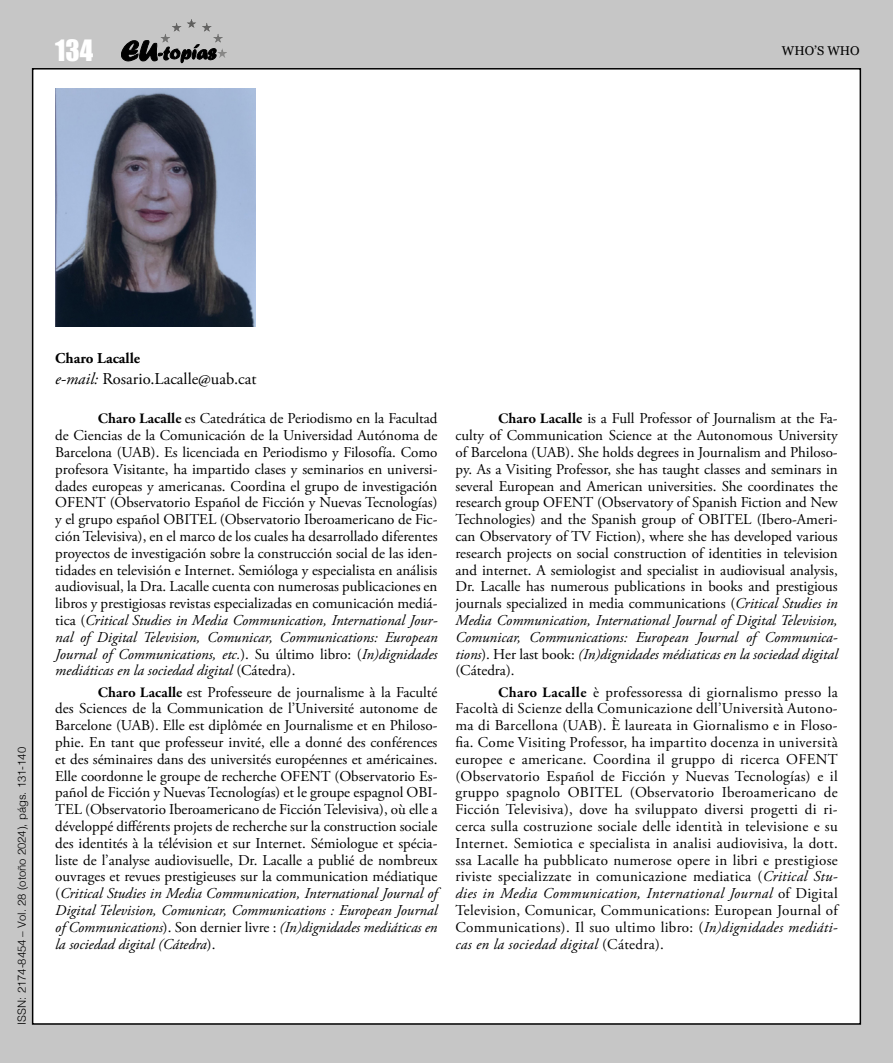
<style>
.page{position:relative;width:893px;height:1063px;background:#c6c6c6}
.page>*{position:absolute;margin:0;border:0;box-sizing:border-box;transform-origin:0 0}
.t1{font:27px "Impact";color:#fff}
.WhoisWho_parrafo{font:16.5px "Adobe Garamond Pro";color:#000}
.WhoisWho_parrafo-2{font:15px/16.8px "Adobe Garamond Pro";color:#000;text-align:justify}
.WhoisWho_parrafo-3{font:700 15px "Adobe Garamond Pro";color:#000}
.t2{font:12.75px "Georgia";color:#000}
.t3{font:300 11.25px "Helvetica";color:#000}
.s1{font-style:italic}
.s2{font-family:"Garamond Premr Pro";font-weight:700}
</style>
<div class="page">
<div style="left:33px;top:69px;width:827px;height:955px;background:#fff"></div>
<svg style="left:121px;top:40px;width:95px;height:23px"></svg>
<hr style="left:161px;top:19px;width:66px;height:1px;background:#585857">
<hr style="left:161px;top:20px;width:66px;height:1px;background:#595958">
<hr style="left:161px;top:21px;width:66px;height:1px;background:#5a5a59">
<hr style="left:161px;top:22px;width:66px;height:1px;background:#5c5c5b">
<hr style="left:161px;top:23px;width:66px;height:1px;background:#5d5d5c">
<hr style="left:161px;top:24px;width:66px;height:1px;background:#5f5f5e">
<hr style="left:161px;top:25px;width:66px;height:1px;background:#60605f">
<hr style="left:161px;top:26px;width:66px;height:1px;background:#626261">
<hr style="left:161px;top:27px;width:66px;height:1px;background:#636362">
<hr style="left:161px;top:28px;width:66px;height:1px;background:#656464">
<hr style="left:161px;top:29px;width:66px;height:1px;background:#666565">
<hr style="left:161px;top:30px;width:66px;height:1px;background:#676766">
<hr style="left:161px;top:31px;width:66px;height:1px;background:#696868">
<hr style="left:161px;top:32px;width:66px;height:1px;background:#6a6969">
<hr style="left:161px;top:33px;width:66px;height:1px;background:#6c6b6b">
<hr style="left:161px;top:34px;width:66px;height:1px;background:#6c6c6c">
<hr style="left:161px;top:35px;width:66px;height:1px;background:#6e6e6d">
<hr style="left:161px;top:36px;width:66px;height:1px;background:#6f6f6e">
<hr style="left:161px;top:37px;width:66px;height:1px;background:#717170">
<hr style="left:161px;top:38px;width:66px;height:1px;background:#727271">
<hr style="left:161px;top:39px;width:66px;height:1px;background:#747473">
<hr style="left:161px;top:40px;width:66px;height:1px;background:#757574">
<hr style="left:161px;top:41px;width:66px;height:1px;background:#767675">
<hr style="left:161px;top:42px;width:66px;height:1px;background:#787877">
<hr style="left:161px;top:43px;width:66px;height:1px;background:#797978">
<hr style="left:161px;top:44px;width:66px;height:1px;background:#7b7b7a">
<hr style="left:161px;top:45px;width:66px;height:1px;background:#7c7c7b">
<hr style="left:161px;top:46px;width:66px;height:1px;background:#7e7d7d">
<hr style="left:161px;top:47px;width:66px;height:1px;background:#7f7e7e">
<hr style="left:161px;top:48px;width:66px;height:1px;background:#818080">
<hr style="left:161px;top:49px;width:66px;height:1px;background:#828181">
<hr style="left:161px;top:50px;width:66px;height:1px;background:#828282">
<hr style="left:161px;top:51px;width:66px;height:1px;background:#848483">
<hr style="left:161px;top:52px;width:66px;height:1px;background:#858584">
<hr style="left:161px;top:53px;width:66px;height:1px;background:#878786">
<hr style="left:161px;top:54px;width:66px;height:1px;background:#888887">
<hr style="left:161px;top:55px;width:66px;height:1px;background:#898989">
<hr style="left:161px;top:56px;width:66px;height:1px;background:#8a8a8a">
<hr style="left:161px;top:57px;width:66px;height:1px;background:#8c8c8b">
<img style="left:55px;top:89px;width:200px;height:237px">
<h1 class="t1" style="left:55px;top:29px;width:40px">134</h1>
<p class="t2" style="left:782px;top:41px;width:79px">WHO’S WHO</p>
<p class="t3" style="left:12px;top:1025px;width:279px;rotate:-90deg">ISSN: 2174-8454 – Vol. 28 (otoño 2024), págs. 131-140</p>
<p class="WhoisWho_parrafo-3" style="left:55px;top:349px;width:86px">Charo Lacalle</p>
<p class="WhoisWho_parrafo" style="left:55px;top:369px;width:203px"><span class="s1">e-mail:</span> Rosario.Lacalle@uab.cat</p>
<p class="WhoisWho_parrafo-2" style="left:55px;top:411px;width:384px;text-indent:43px"><span class="s2">Charo Lacalle</span> es Catedrática de Periodismo en la Facultad de Ciencias de la Comunicación de la Universidad Autónoma de Barcelona (UAB). Es licenciada en Periodismo y Filosofía. Como profesora Visitante, ha impartido clases y seminarios en universi&shy;dades europeas y americanas. Coordina el grupo de investigación OFENT (Observatorio Español de Ficción y Nuevas Tecnologías) y el grupo español OBITEL (Observatorio Iberoamericano de Fic&shy;ción Televisiva), en el marco de los cuales ha desarrollado diferentes proyectos de investigación sobre la construcción social de las iden&shy;tidades en televisión e Internet. Semióloga y especialista en análisis audiovisual, la Dra. Lacalle cuenta con numerosas publicaciones en libros y prestigiosas revistas especializadas en comunicación mediá&shy;tica (<span class="s1">Critical Studies in Media Communication, International Jour&shy;nal of Digital Television, Comunicar, Communications: European Journal of Communications, etc.</span>). Su último libro: (<span class="s1">In)dignidades mediáticas en la sociedad digital</span> (Cátedra).</p>
<p class="WhoisWho_parrafo-2" style="left:55px;top:684px;width:384px;text-indent:43px"><span class="s2">Charo Lacalle</span> est Professeure de journalisme à la Faculté des Sciences de la Communication de l’Université autonome de Barcelone (UAB). Elle est diplômée en Journalisme et en Philoso&shy;phie. En tant que professeur invité, elle a donné des conférences et des séminaires dans des universités européennes et américaines.<br>Elle coordonne le groupe de recherche OFENT (Observatorio Es&shy;pañol de Ficción y Nuevas Tecnologías) et le groupe espagnol OBI-TEL (Observatorio Iberoamericano de Ficción Televisiva), où elle a développé différents projets de recherche sur la construction sociale des identités à la télévision et sur Internet. Sémiologue et spécia&shy;liste de l’analyse audiovisuelle, Dr. Lacalle a publié de nombreux ouvrages et revues prestigieuses sur la communication médiatique (<span class="s1">Critical Studies in Media Communication, International Journal of Digital Television, Comunicar, Communications : European Journal of Communications</span>). Son dernier livre : <span class="s1">(In)dignidades mediáticas en la sociedad digital (Cátedra</span>).</p>
<p class="WhoisWho_parrafo-2" style="left:455px;top:411px;width:384px;text-indent:43px"><span class="s2">Charo Lacalle</span> is a Full Professor of Journalism at the Fa&shy;culty of Communication Science at the Autonomous University of Barcelona (UAB). She holds degrees in Journalism and Philoso&shy;py. As a Visiting Professor, she has taught classes and seminars in several European and American universities. She coordinates the research group OFENT (Observatory of Spanish Fiction and New Technologies) and the Spanish group of OBITEL (Ibero-Ameri&shy;can Observatory of TV Fiction), where she has developed various research projects on social construction of identities in television and internet. A semiologist and specialist in audiovisual analysis, Dr. Lacalle has numerous publications in books and prestigious journals specialized in media communications (<span class="s1">Critical Studies in Media Communication, International Journal of Digital Television, Comunicar, Communications: European Journal of Communica&shy;tions</span>). Her last book: <span class="s1">(In)dignidades médiaticas en la sociedad digital </span>(Cátedra).</p>
<p class="WhoisWho_parrafo-2" style="left:455px;top:684px;width:385px;text-indent:43px"><span class="s2">Charo Lacalle</span> è professoressa di giornalismo presso la Facoltà di Scienze della Comunicazione dell’Università Autono&shy;ma di Barcellona (UAB). È laureata in Giornalismo e in Floso&shy;fia. Come Visiting Professor, ha impartito docenza in università europee e americane. Coordina il gruppo di ricerca OFENT (Observatorio Español de Ficción y Nuevas Tecnologías) e il gruppo spagnolo OBITEL (Observatorio Iberoamericano de Ficción Televisiva), dove ha sviluppato diversi progetti di ri&shy;cerca sulla costruzione sociale delle identità in televisione e su Internet. Semiotica e specialista in analisi audiovisiva, la dott. ssa Lacalle ha pubblicato numerose opere in libri e prestigiose riviste specializzate in comunicazione mediatica (<span class="s1">Critical Stu&shy;dies in Media Communication, International Journal</span> of Digital Television, Comunicar, Communications: European Journal of Communications). Il suo ultimo libro: (<span class="s1">In)dignidades mediáti&shy;cas en la sociedad digital</span> (Cátedra).</p>
</div>
